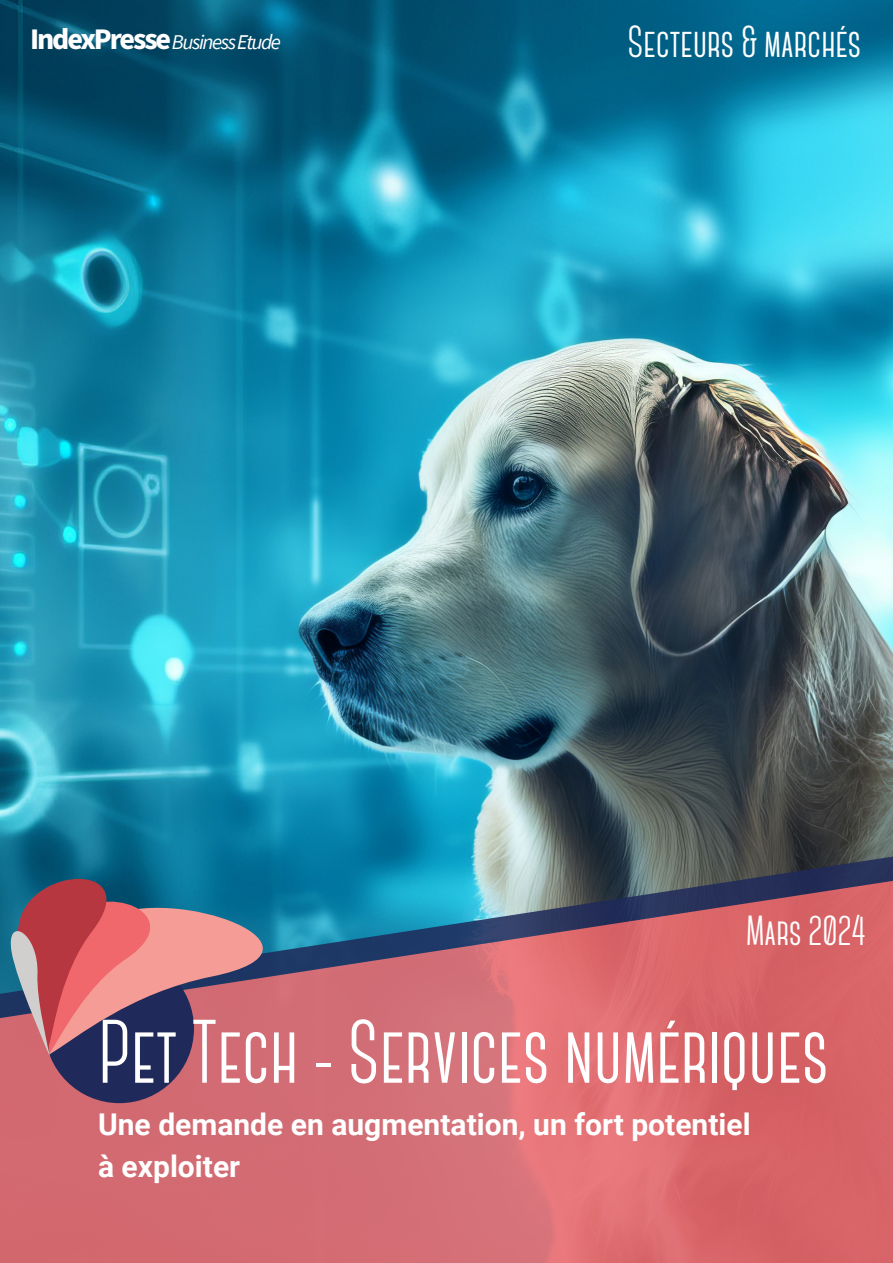
<style>
.page{position:relative;width:893px;height:1263px;background:#fff}
.page>*{position:absolute;margin:0;border:0;box-sizing:border-box;transform-origin:0 0}
.t1{font:700 90px "Canter";color:#fff}
.t2{font:700 45px "Canter";color:#fff}
.Box-1-Title-C1{font:700 42px "Canter";color:#fff}
.t3{font:700 30px/42px "Roboto";color:#fff}
.t4{font:italic 21px "Source Sans Pro";letter-spacing:-.07em;color:#fff}
.s1{font-weight:700;font-style:normal;font-size:30px}
</style>
<div class="page">
<img style="left:0;top:0;width:893px;height:847px">
<svg style="left:0;top:847px;width:893px;height:416px;background:#bb6b74"></svg>
<div style="left:46px;top:955px;width:147px;height:147px;background:#1f2a5a;border-radius:50%"></div>
<svg style="left:194px;top:882px;width:154px;height:173px;background:#857286"></svg>
<svg style="left:6px;top:878px;width:188px;height:178px"></svg>
<p class="t4" style="left:30px;top:29px;width:252px"><span class="s1">IndexPresse</span> Business Etude</p>
<p class="t2" style="left:627px;top:20px;width:235px">Secteurs &amp; marchés</p>
<p class="Box-1-Title-C1" style="left:746px;top:910px;width:121px">Mars 2024</p>
<p class="t1" style="left:98px;top:1007px;width:732px">Pet Tech - Services numériques</p>
<p class="t3" style="left:98px;top:1102px;width:654px">Une demande en augmentation, un fort potentiel à exploiter</p>
</div>
